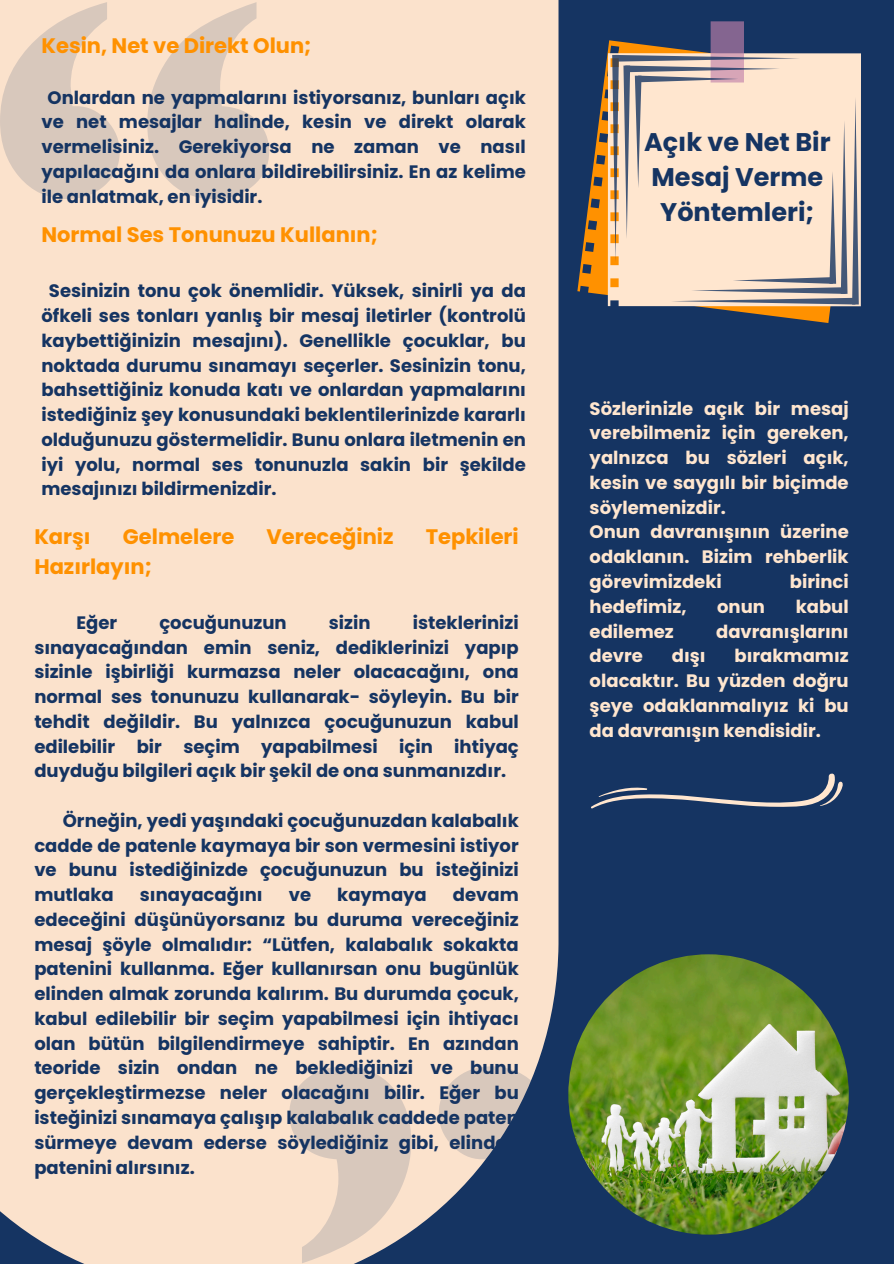
<style>
.page{position:relative;width:894px;height:1264px;background:#fff}
.page>*{position:absolute;margin:0;border:0;box-sizing:border-box;transform-origin:0 0}
.t1{font:700 25.5px/34.8px "Poppins";color:#153462;text-align:center}
.t2{font:700 21px "Poppins";color:#ff9100}
.t3{font:700 18px/24.8px "Poppins";color:#153462;text-align:justify}
.t4{font:700 18px/24.8px "Poppins";color:#ffe6cf;text-align:justify}
</style>
<div class="page">
<div style="left:0;top:0;width:893px;height:1263px;background:#153462"></div>
<div style="left:0;top:0;width:558px;height:1263px;background:#fbe2cc"></div>
<img style="left:568px;top:954px;width:280px;height:280px;border-radius:50%">
<svg style="left:591px;top:773px;width:252px;height:35px"></svg>
<svg style="left:0;top:2px;width:269px;height:197px;background:#e7d3c3"></svg>
<svg style="left:289px;top:1066px;width:269px;height:197px"></svg>
<svg style="left:577px;top:40px;width:282px;height:283px"></svg>
<svg style="left:607px;top:53px;width:253px;height:253px;background:#f6d2aa"></svg>
<svg style="left:612px;top:21px;width:246px;height:283px;background:#d6c5b9"></svg>
<h2 class="t2" style="left:41px;top:31px;width:271px">Kesin, Net ve Direkt Olun;</h2>
<p class="t3" style="left:41px;top:85px;width:486px;text-indent:6px">Onlardan ne yapmalarını istiyorsanız, bunları açık ve net mesajlar halinde, kesin ve direkt olarak vermelisiniz. Gerekiyorsa ne zaman ve nasıl yapılacağını da onlara bildirebilirsiniz. En az kelime ile anlatmak, en iyisidir.</p>
<h2 class="t2" style="left:41px;top:220px;width:338px">Normal Ses Tonunuzu Kullanın;</h2>
<p class="t3" style="left:41px;top:278px;width:486px;text-indent:7px">Sesinizin tonu çok önemlidir. Yüksek, sinirli ya da öfkeli ses tonları yanlış bir mesaj iletirler (kontrolü kaybettiğinizin mesajını). Genellikle çocuklar, bu noktada durumu sınamayı seçerler. Sesinizin tonu, bahsettiğiniz konuda katı ve onlardan yapmalarını istediğiniz şey konusundaki beklentilerinizde kararlı olduğunuzu göstermelidir. Bunu onlara iletmenin en iyi yolu, normal ses tonunuzla sakin bir şekilde mesajınızı bildirmenizdir.</p>
<p class="t2" style="left:34px;top:522px;width:58px">Karşı</p>
<p class="t2" style="left:123px;top:522px;width:113px">Gelmelere</p>
<p class="t2" style="left:266px;top:522px;width:128px">Vereceğiniz</p>
<p class="t2" style="left:425px;top:522px;width:95px">Tepkileri</p>
<p class="t2" style="left:34px;top:551px;width:119px">Hazırlayın;</p>
<p class="t3" style="left:76px;top:610px;width:42px">Eğer</p>
<p class="t3" style="left:159px;top:610px;width:129px">çocuğunuzun</p>
<p class="t3" style="left:329px;top:610px;width:43px">sizin</p>
<p class="t3" style="left:34px;top:610px;width:486px;text-indent:378px">isteklerinizi sınayacağından emin seniz, dediklerinizi yapıp sizinle işbirliği kurmazsa neler olacacağını, ona normal ses tonunuzu kullanarak- söyleyin. Bu bir tehdit değildir. Bu yalnızca çocuğunuzun kabul edilebilir bir seçim yapabilmesi için ihtiyaç duyduğu bilgileri açık bir şekil de ona sunmanızdır.</p>
<p class="t3" style="left:34px;top:808px;width:486px;text-indent:28px">Örneğin, yedi yaşındaki çocuğunuzdan kalabalık cadde de patenle kaymaya bir son vermesini istiyor ve bunu istediğinizde çocuğunuzun bu isteğinizi mutlaka</p>
<p class="t3" style="left:140px;top:882px;width:124px">sınayacağını</p>
<p class="t3" style="left:289px;top:882px;width:24px">ve</p>
<p class="t3" style="left:337px;top:882px;width:91px">kaymaya</p>
<p class="t3" style="left:34px;top:882px;width:486px;text-indent:418px">devam edeceğini düşünüyorsanız bu duruma vereceğiniz mesaj şöyle olmalıdır: “Lütfen, kalabalık sokakta patenini kullanma. Eğer kullanırsan onu bugünlük elinden almak zorunda kalırım. Bu durumda çocuk, kabul edilebilir bir seçim yapabilmesi için ihtiyacı olan bütün bilgilendirmeye sahiptir. En azından teoride sizin ondan ne beklediğinizi ve bunu gerçekleştirmezse neler olacağını bilir. Eğer bu isteğinizi sınamaya çalışıp kalabalık caddede paten sürmeye devam ederse söylediğiniz gibi, elinden patenini alırsınız.</p>
<p class="t1" style="left:643px;top:125px;width:188px">Açık ve Net Bir<br>Mesaj Verme<br>Yöntemleri;</p>
<h2 class="t4" style="left:589px;top:396px;width:260px">Sözlerinizle açık bir mesaj verebilmeniz için gereken, yalnızca bu sözleri açık, kesin ve saygılı bir biçimde söylemenizdir.</h2>
<p class="t4" style="left:589px;top:520px;width:260px">Onun davranışının üzerine odaklanın. Bizim rehberlik görevimizdeki</p>
<p class="t4" style="left:789px;top:569px;width:60px">birinci</p>
<p class="t4" style="left:589px;top:594px;width:98px">hedefimiz,</p>
<p class="t4" style="left:717px;top:594px;width:49px">onun</p>
<p class="t4" style="left:795px;top:594px;width:55px">kabul</p>
<p class="t4" style="left:589px;top:619px;width:86px">edilemez</p>
<p class="t4" style="left:716px;top:619px;width:134px">davranışlarını</p>
<p class="t4" style="left:589px;top:643px;width:55px">devre</p>
<p class="t4" style="left:671px;top:643px;width:35px">dışı</p>
<p class="t4" style="left:589px;top:643px;width:260px;text-indent:145px">bırakmamız olacaktır. Bu yüzden doğru şeye odaklanmalıyız ki bu da davranışın kendisidir.</p>
</div>
